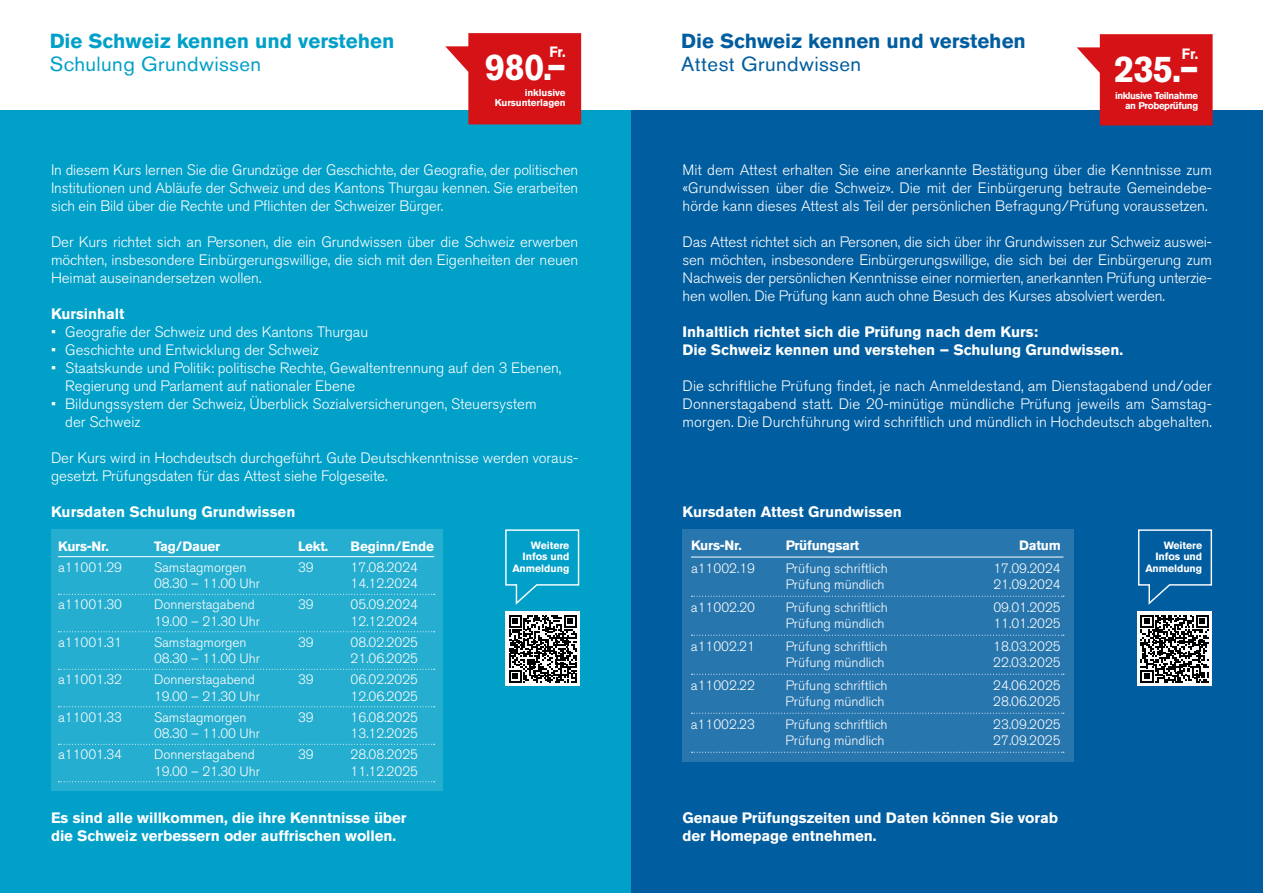
<style>
.page{position:relative;width:1263px;height:893px;background:#fff}
.page>*{position:absolute;margin:0;border:0;box-sizing:border-box;transform-origin:0 0}
.t1{font:700 37.2px "Akzidenz Grotesk Pro";letter-spacing:-.025em;color:#fff}
.t2{font:700 20.25px "Akzidenz Grotesk Pro";color:#00a0c8}
.t3{font:700 20.25px "Akzidenz Grotesk Pro";color:#005d9f}
.t4{font:20.25px "Akzidenz Grotesk Pro";letter-spacing:.02em;color:#00a0c8}
.t5{font:20.25px "Akzidenz Grotesk Pro";letter-spacing:.02em;color:#005d9f}
.t6{font:300 15px/18px "Akzidenz Grotesk Pro";letter-spacing:-.005em;color:#fff;text-align:justify}
.t7{font:700 15px/18px "Akzidenz Grotesk Pro";letter-spacing:-.005em;color:#fff}
.t8{font:700 14.85px "Akzidenz Grotesk Pro";color:#fff;scale:.89 1}
.t9{font:300 13.5px "Akzidenz Grotesk Pro";color:#fff}
.t10{font:700 13.5px "Akzidenz Grotesk Pro";letter-spacing:-.02em;color:#fff}
.t11{font:700 10.5px/11.9px "Akzidenz Grotesk Pro";letter-spacing:-.005em;color:#fff;text-align:right}
.t12{font:700 9.75px/10.4px "Akzidenz Grotesk Pro";letter-spacing:-.04em;color:#fff;text-align:right}
.t13{font:700 9.75px/10.4px "Akzidenz Grotesk Pro";letter-spacing:-.01em;color:#fff;text-align:right}
</style>
<div class="page">
<div style="left:0;top:111px;width:631px;height:782px;background:#00a0c8"></div>
<div style="left:51px;top:529px;width:391px;height:262px;background:#26aed0"></div>
<hr style="left:58px;top:556px;width:376px;height:1px;background:#fff">
<svg style="left:59px;top:594px;width:376px;height:1px"></svg>
<svg style="left:59px;top:631px;width:376px;height:1px"></svg>
<svg style="left:59px;top:669px;width:376px;height:1px"></svg>
<svg style="left:59px;top:706px;width:376px;height:1px"></svg>
<svg style="left:59px;top:744px;width:376px;height:1px"></svg>
<svg style="left:59px;top:781px;width:376px;height:1px"></svg>
<svg style="left:445px;top:33px;width:136px;height:91px;background:#d43338"></svg>
<div style="left:505px;top:611px;width:75px;height:75px;background:#fff"></div>
<svg style="left:509px;top:615px;width:68px;height:68px"></svg>
<svg style="left:505px;top:529px;width:75px;height:76px"></svg>
<div style="left:631px;top:111px;width:632px;height:782px;background:#005d9f"></div>
<svg style="left:1077px;top:34px;width:135px;height:91px;background:#d43238"></svg>
<div style="left:682px;top:529px;width:392px;height:233px;background:#2876ae"></div>
<hr style="left:691px;top:557px;width:372px;height:1px;background:#fff">
<svg style="left:691px;top:596px;width:373px;height:1px"></svg>
<svg style="left:691px;top:635px;width:373px;height:1px"></svg>
<svg style="left:691px;top:674px;width:373px;height:1px"></svg>
<svg style="left:691px;top:713px;width:373px;height:1px"></svg>
<svg style="left:691px;top:752px;width:373px;height:1px"></svg>
<div style="left:1137px;top:611px;width:75px;height:75px;background:#fff"></div>
<svg style="left:1140px;top:615px;width:69px;height:68px"></svg>
<svg style="left:1138px;top:529px;width:75px;height:76px"></svg>
<h2 class="t2" style="left:50px;top:28px;width:346px">Die Schweiz kennen und verstehen</h2>
<h2 class="t4" style="left:50px;top:51px;width:213px">Schulung Grundwissen</h2>
<p class="t8" style="left:549px;top:42px;width:20px">Fr.</p>
<h1 class="t1" style="left:485px;top:42px;width:82px">980.–</h1>
<p class="t13" style="left:495px;top:87px;width:72px">inklusive<br>Kursunterlagen</p>
<p class="t6" style="left:51px;top:161px;width:529px">In diesem Kurs lernen Sie die Grundzüge der Geschichte, der Geografie, der politischen Institutionen und Abläufe der Schweiz und des Kantons Thurgau kennen. Sie erarbeiten sich ein Bild über die Rechte und Pflichten der Schweizer Bürger.</p>
<p class="t6" style="left:51px;top:233px;width:529px">Der Kurs richtet sich an Personen, die ein Grundwissen über die Schweiz erwerben möchten, insbesondere Einbürgerungswillige, die sich mit den Eigenheiten der neuen Heimat auseinandersetzen wollen.</p>
<p class="t7" style="left:51px;top:305px;width:75px">Kursinhalt</p>
<p class="t6" style="left:51px;top:323px;width:319px">• Geografie der Schweiz und des Kantons Thurgau</p>
<p class="t6" style="left:51px;top:341px;width:269px">• Geschichte und Entwicklung der Schweiz</p>
<p class="t6" style="left:65px;top:359px;width:498px;text-indent:-14px">• Staatskunde und Politik: politische Rechte, Gewaltentrennung auf den 3 Ebenen,<br>Regierung und Parlament auf nationaler Ebene</p>
<p class="t6" style="left:65px;top:395px;width:473px;text-indent:-14px">• Bildungssystem der Schweiz, Überblick Sozialversicherungen, Steuersystem der Schweiz</p>
<p class="t6" style="left:51px;top:449px;width:529px">Der Kurs wird in Hochdeutsch durchgeführt. Gute Deutschkenntnisse werden voraus&shy;gesetzt. Prüfungsdaten für das Attest siehe Folgeseite.</p>
<p class="t7" style="left:51px;top:503px;width:246px">Kursdaten Schulung Grundwissen</p>
<p class="t10" style="left:58px;top:537px;width:52px">Kurs-Nr.</p>
<p class="t10" style="left:154px;top:537px;width:68px">Tag/Dauer</p>
<p class="t10" style="left:298px;top:537px;width:32px">Lekt.</p>
<p class="t10" style="left:351px;top:537px;width:85px">Beginn/Ende</p>
<p class="t9" style="left:58px;top:558px;width:66px">a11001.29</p>
<p class="t9" style="left:154px;top:558px;width:94px">Samstagmorgen</p>
<p class="t9" style="left:298px;top:558px;width:17px">39</p>
<p class="t9" style="left:351px;top:558px;width:69px">17.08.2024</p>
<p class="t9" style="left:154px;top:575px;width:108px">08.30 – 11.00 Uhr</p>
<p class="t9" style="left:351px;top:575px;width:69px">14.12.2024</p>
<p class="t9" style="left:58px;top:596px;width:66px">a11001.30</p>
<p class="t9" style="left:154px;top:596px;width:102px">Donnerstagabend</p>
<p class="t9" style="left:298px;top:596px;width:17px">39</p>
<p class="t9" style="left:351px;top:596px;width:69px">05.09.2024</p>
<p class="t9" style="left:154px;top:612px;width:108px">19.00 – 21.30 Uhr</p>
<p class="t9" style="left:351px;top:612px;width:69px">12.12.2024</p>
<p class="t9" style="left:58px;top:633px;width:66px">a11001.31</p>
<p class="t9" style="left:154px;top:633px;width:94px">Samstagmorgen</p>
<p class="t9" style="left:298px;top:633px;width:17px">39</p>
<p class="t9" style="left:351px;top:633px;width:69px">08.02.2025</p>
<p class="t9" style="left:154px;top:650px;width:108px">08.30 – 11.00 Uhr</p>
<p class="t9" style="left:351px;top:650px;width:69px">21.06.2025</p>
<p class="t9" style="left:58px;top:671px;width:66px">a11001.32</p>
<p class="t9" style="left:154px;top:671px;width:102px">Donnerstagabend</p>
<p class="t9" style="left:298px;top:671px;width:17px">39</p>
<p class="t9" style="left:351px;top:671px;width:69px">06.02.2025</p>
<p class="t9" style="left:154px;top:687px;width:108px">19.00 – 21.30 Uhr</p>
<p class="t9" style="left:351px;top:687px;width:69px">12.06.2025</p>
<p class="t9" style="left:58px;top:708px;width:66px">a11001.33</p>
<p class="t9" style="left:154px;top:708px;width:94px">Samstagmorgen</p>
<p class="t9" style="left:298px;top:708px;width:17px">39</p>
<p class="t9" style="left:351px;top:708px;width:69px">16.08.2025</p>
<p class="t9" style="left:154px;top:725px;width:108px">08.30 – 11.00 Uhr</p>
<p class="t9" style="left:351px;top:725px;width:69px">13.12.2025</p>
<p class="t9" style="left:58px;top:746px;width:66px">a11001.34</p>
<p class="t9" style="left:154px;top:746px;width:102px">Donnerstagabend</p>
<p class="t9" style="left:298px;top:746px;width:17px">39</p>
<p class="t9" style="left:351px;top:746px;width:69px">28.08.2025</p>
<p class="t9" style="left:154px;top:762px;width:108px">19.00 – 21.30 Uhr</p>
<p class="t9" style="left:351px;top:762px;width:69px">11.12.2025</p>
<p class="t7" style="left:51px;top:809px;width:357px">Es sind alle willkommen, die ihre Kenntnisse über die Schweiz verbessern oder auffrischen wollen.</p>
<p class="t11" style="left:512px;top:539px;width:58px">Weitere<br>Infos und<br>Anmeldung</p>
<h2 class="t3" style="left:681px;top:28px;width:346px">Die Schweiz kennen und verstehen</h2>
<h2 class="t5" style="left:681px;top:50px;width:181px">Attest Grundwissen</h2>
<p class="t8" style="left:1182px;top:44px;width:20px">Fr.</p>
<h1 class="t1" style="left:1114px;top:45px;width:86px">235.–</h1>
<p class="t12" style="left:1115px;top:90px;width:85px">inklusive Teilnahme an Probeprüfung</p>
<p class="t6" style="left:682px;top:161px;width:531px">Mit dem Attest erhalten Sie eine anerkannte Bestätigung über die Kenntnisse zum «Grundwissen über die Schweiz». Die mit der Einbürgerung betraute Gemeindebe&shy;hörde kann dieses Attest als Teil der persönlichen Befragung/Prüfung voraussetzen.</p>
<p class="t6" style="left:682px;top:233px;width:531px">Das Attest richtet sich an Personen, die sich über ihr Grundwissen zur Schweiz auswei&shy;sen möchten, insbesondere Einbürgerungswillige, die sich bei der Einbürgerung zum Nachweis der persönlichen Kenntnisse einer normierten, anerkannten Prüfung unterzie&shy;hen wollen. Die Prüfung kann auch ohne Besuch des Kurses absolviert werden.</p>
<p class="t7" style="left:682px;top:323px;width:442px">Inhaltlich richtet sich die Prüfung nach dem Kurs:<br>Die Schweiz kennen und verstehen – Schulung Grundwissen.</p>
<p class="t6" style="left:682px;top:377px;width:531px">Die schriftliche Prüfung findet, je nach Anmeldestand, am Dienstagabend und/oder Donnerstagabend statt. Die 20-minütige mündliche Prüfung jeweils am Samstag&shy;morgen. Die Durchführung wird schriftlich und mündlich in Hochdeutsch abgehalten.</p>
<p class="t7" style="left:682px;top:503px;width:221px">Kursdaten Attest Grundwissen</p>
<p class="t10" style="left:691px;top:537px;width:52px">Kurs-Nr.</p>
<p class="t10" style="left:786px;top:537px;width:75px">Prüfungsart</p>
<p class="t10" style="left:1019px;top:537px;width:43px">Datum</p>
<p class="t9" style="left:691px;top:559px;width:66px">a11002.19</p>
<p class="t9" style="left:786px;top:559px;width:103px">Prüfung schriftlich</p>
<p class="t9" style="left:993px;top:559px;width:69px">17.09.2024</p>
<p class="t9" style="left:786px;top:576px;width:100px">Prüfung mündlich</p>
<p class="t9" style="left:993px;top:576px;width:69px">21.09.2024</p>
<p class="t9" style="left:691px;top:598px;width:66px">a11002.20</p>
<p class="t9" style="left:786px;top:598px;width:103px">Prüfung schriftlich</p>
<p class="t9" style="left:993px;top:598px;width:69px">09.01.2025</p>
<p class="t9" style="left:786px;top:615px;width:100px">Prüfung mündlich</p>
<p class="t9" style="left:993px;top:615px;width:69px">11.01.2025</p>
<p class="t9" style="left:691px;top:637px;width:66px">a11002.21</p>
<p class="t9" style="left:786px;top:637px;width:103px">Prüfung schriftlich</p>
<p class="t9" style="left:993px;top:637px;width:69px">18.03.2025</p>
<p class="t9" style="left:786px;top:654px;width:100px">Prüfung mündlich</p>
<p class="t9" style="left:993px;top:654px;width:69px">22.03.2025</p>
<p class="t9" style="left:691px;top:676px;width:66px">a11002.22</p>
<p class="t9" style="left:786px;top:676px;width:103px">Prüfung schriftlich</p>
<p class="t9" style="left:993px;top:676px;width:69px">24.06.2025</p>
<p class="t9" style="left:786px;top:693px;width:100px">Prüfung mündlich</p>
<p class="t9" style="left:993px;top:693px;width:69px">28.06.2025</p>
<p class="t9" style="left:691px;top:715px;width:66px">a11002.23</p>
<p class="t9" style="left:786px;top:715px;width:103px">Prüfung schriftlich</p>
<p class="t9" style="left:993px;top:715px;width:69px">23.09.2025</p>
<p class="t9" style="left:786px;top:732px;width:100px">Prüfung mündlich</p>
<p class="t9" style="left:993px;top:732px;width:69px">27.09.2025</p>
<p class="t7" style="left:682px;top:809px;width:377px">Genaue Prüfungszeiten und Daten können Sie vorab der Homepage entnehmen.</p>
<p class="t11" style="left:1145px;top:539px;width:58px">Weitere<br>Infos und<br>Anmeldung</p>
</div>
